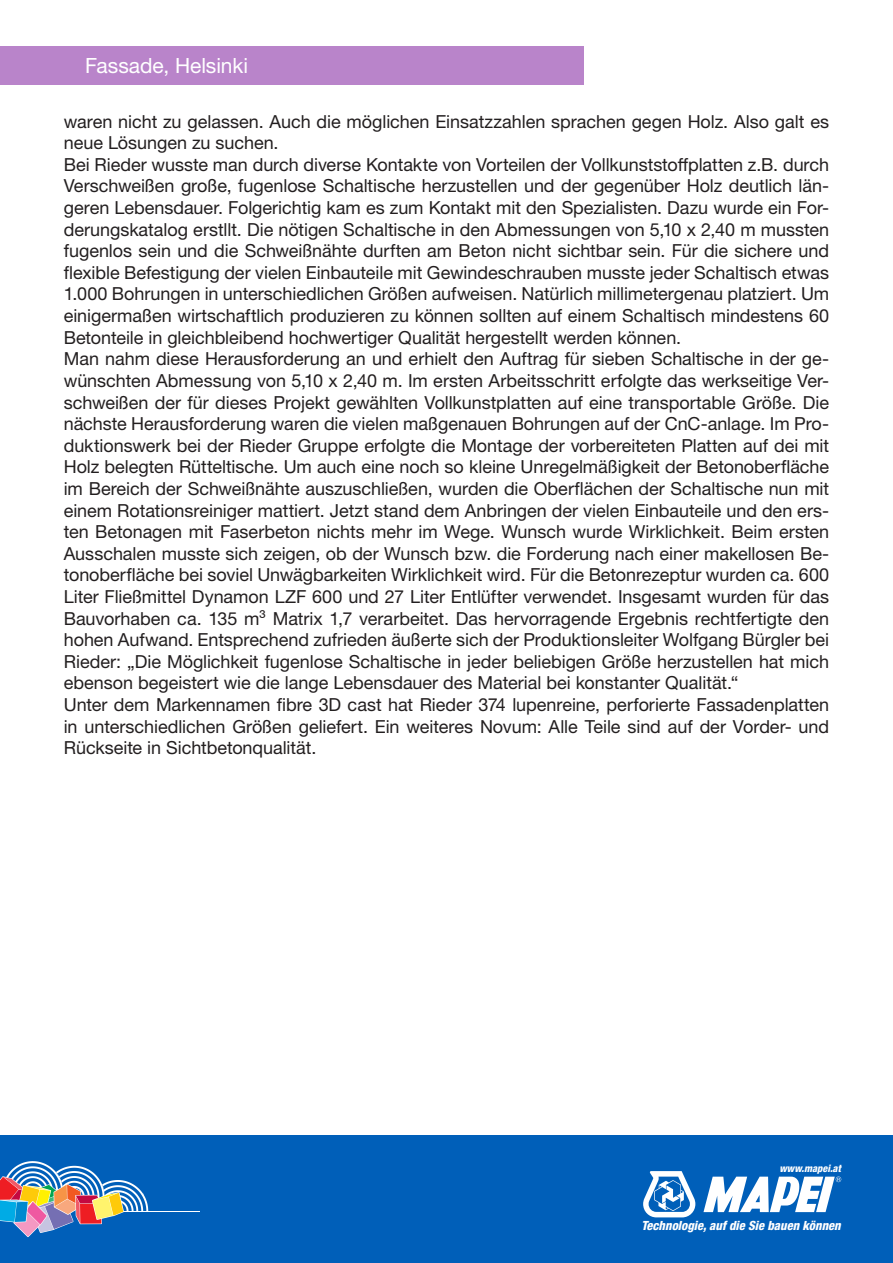
<style>
.page{position:relative;width:893px;height:1263px;background:#fff}
.page>*{position:absolute;margin:0;border:0;box-sizing:border-box;transform-origin:0 0}
.t1{font:21px "Helvetica Neue LTW1 G";letter-spacing:-.005em;color:#fff}
.body{font:18px/21.6px "Helvetica Neue LTW1 G";letter-spacing:-.005em;color:#231f20;text-align:justify}
.t2{font:italic 800 condensed 12.75px "Helvetica 87";color:#fff}
.t3{font:italic 800 condensed 10.2px "Helvetica 87";color:#fff}
</style>
<div class="page">
<div style="left:0;top:1135px;width:893px;height:128px;background:#005fb9"></div>
<hr style="left:118px;top:1211px;width:82px;height:1px;background:#fff">
<svg style="left:0;top:1161px;width:148px;height:76px"></svg>
<svg style="left:643px;top:1171px;width:52px;height:46px"></svg>
<svg style="left:703px;top:1176px;width:138px;height:36px"></svg>
<div style="left:0;top:47px;width:584px;height:38px;background:#b984ca"></div>
<p class="t1" style="left:85px;top:53px;width:164px">Fassade, Helsinki</p>
<p class="body" style="left:64px;top:110px;width:767px">waren nicht zu gelassen. Auch die möglichen Einsatzzahlen sprachen gegen Holz. Also galt es neue Lösungen zu suchen.</p>
<p class="body" style="left:64px;top:154px;width:767px">Bei Rieder wusste man durch diverse Kontakte von Vorteilen der Vollkunststoffplatten z.B. durch Verschweißen große, fugenlose Schaltische herzustellen und der gegenüber Holz deutlich län&shy;geren Lebensdauer. Folgerichtig kam es zum Kontakt mit den Spezialisten. Dazu wurde ein For&shy;derungskatalog erstllt. Die nötigen Schaltische in den Abmessungen von 5,10 x 2,40 m mussten fugenlos sein und die Schweißnähte durften am Beton nicht sichtbar sein. Für die sichere und flexible Befestigung der vielen Einbauteile mit Gewindeschrauben musste jeder Schaltisch etwas 1.000 Bohrungen in unterschiedlichen Größen aufweisen. Natürlich millimetergenau platziert. Um einigermaßen wirtschaftlich produzieren zu können sollten auf einem Schaltisch mindestens 60<br>Betonteile in gleichbleibend hochwertiger Qualität hergestellt werden können.</p>
<p class="body" style="left:64px;top:348px;width:767px">Man nahm diese Herausforderung an und erhielt den Auftrag für sieben Schaltische in der ge&shy;wünschten Abmessung von 5,10 x 2,40 m. Im ersten Arbeitsschritt erfolgte das werkseitige Ver&shy;schweißen der für dieses Projekt gewählten Vollkunstplatten auf eine transportable Größe. Die nächste Herausforderung waren die vielen maßgenauen Bohrungen auf der CnC-anlage. Im Pro&shy;duktionswerk bei der Rieder Gruppe erfolgte die Montage der vorbereiteten Platten auf dei mit Holz belegten Rütteltische. Um auch eine noch so kleine Unregelmäßigkeit der Betonoberfläche im Bereich der Schweißnähte auszuschließen, wurden die Oberflächen der Schaltische nun mit einem Rotationsreiniger mattiert. Jetzt stand dem Anbringen der vielen Einbauteile und den ers&shy;ten Betonagen mit Faserbeton nichts mehr im Wege. Wunsch wurde Wirklichkeit. Beim ersten Ausschalen musste sich zeigen, ob der Wunsch bzw. die Forderung nach einer makellosen Be&shy;tonoberfläche bei soviel Unwägbarkeiten Wirklichkeit wird. Für die Betonrezeptur wurden ca. 600<br>Liter Fließmittel Dynamon LZF 600 und 27 Liter Entlüfter verwendet. Insgesamt wurden für das Bauvorhaben ca. 135 m³ Matrix 1,7 verarbeitet. Das hervorragende Ergebnis rechtfertigte den hohen Aufwand. Entsprechend zufrieden äußerte sich der Produktionsleiter Wolfgang Bürgler bei Rieder: „Die Möglichkeit fugenlose Schaltische in jeder beliebigen Größe herzustellen hat mich ebenson begeistert wie die lange Lebensdauer des Material bei konstanter Qualität.“</p>
<p class="body" style="left:64px;top:694px;width:767px">Unter dem Markennamen fibre 3D cast hat Rieder 374 lupenreine, perforierte Fassadenplatten in unterschiedlichen Größen geliefert. Ein weiteres Novum: Alle Teile sind auf der Vorder- und Rückseite in Sichtbetonqualität.</p>
<p class="t3" style="left:779px;top:1162px;width:63px">www.mapei.at</p>
<p class="t2" style="left:641px;top:1217px;width:201px">Technologie, auf die Sie bauen können</p>
</div>
